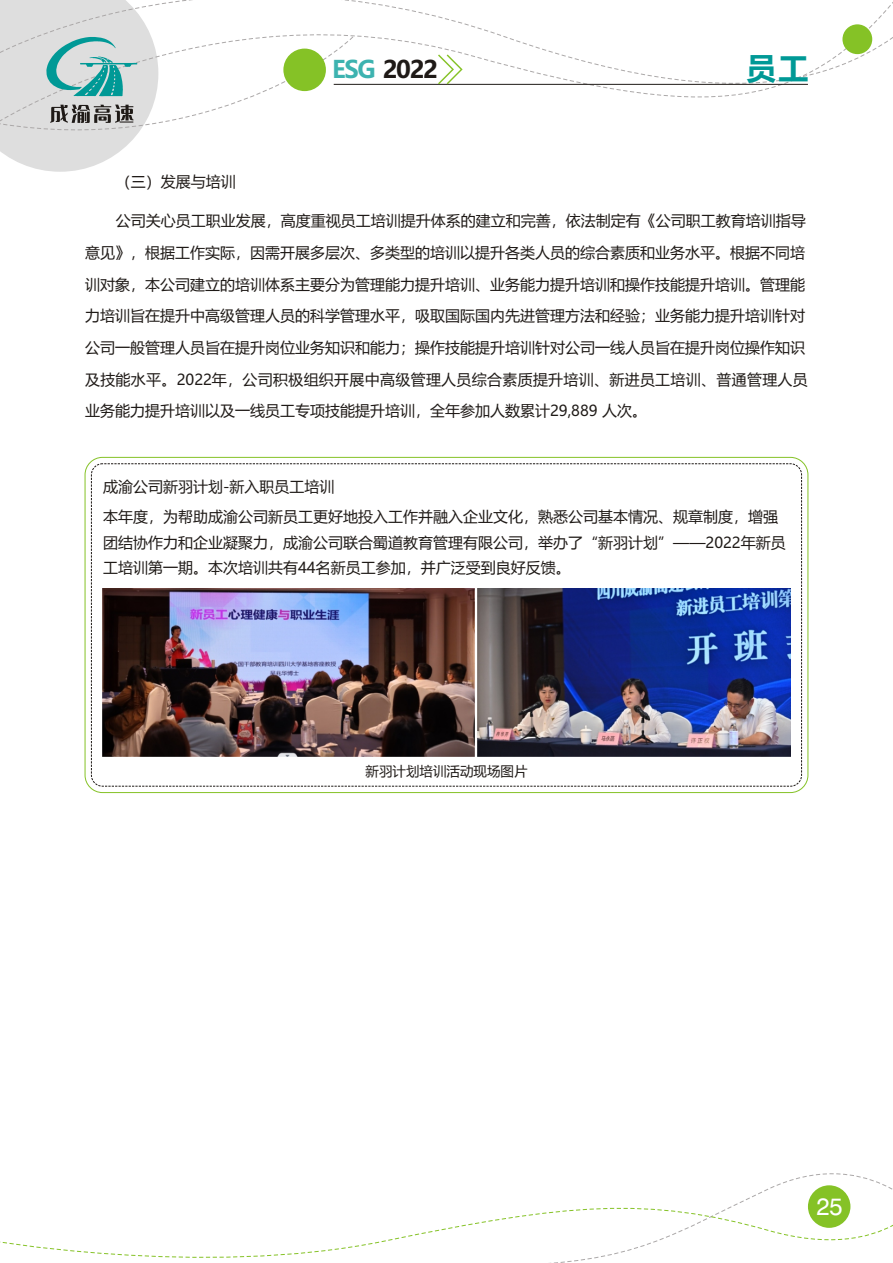
<style>
.page{position:relative;width:893px;height:1263px;background:#fff}
.page>*{position:absolute;margin:0;border:0;box-sizing:border-box;transform-origin:0 0}
.t1{font:700 30px "Microsoft Ya Hei";color:#009996}
.t2{font:700 24px "Microsoft Ya Hei";letter-spacing:-.06em;color:#1f1a17}
.t3{font:24px "Swiss 721 BT";color:#fff}
.t4{font:15px/31.7px "Microsoft Ya Hei";color:#1f1a17}
.t5{font:13.5px "Microsoft Ya Hei";color:#1f1a17}
.s1{color:#3db3b0}
</style>
<div class="page">
<svg style="left:158px;top:0;width:735px;height:98px"></svg>
<div style="left:842px;top:24px;width:30px;height:30px;background:#85c226;border-radius:50%"></div>
<svg style="left:158px;top:35px;width:197px;height:88px"></svg>
<div style="left:283px;top:49px;width:43px;height:42px;background:#85c226;border-radius:50%"></div>
<svg style="left:0;top:1192px;width:893px;height:71px"></svg>
<svg style="left:0;top:0;width:158px;height:172px;background:#ced7d7"></svg>
<hr style="left:334px;top:84px;width:474px;height:1px;background:#1f1a17">
<div style="left:808px;top:1185px;width:42px;height:43px;background:#85c226;border-radius:50%"></div>
<svg style="left:438px;top:54px;width:25px;height:30px"></svg>
<img style="left:103px;top:588px;width:371px;height:169px">
<img style="left:477px;top:588px;width:313px;height:169px">
<h2 class="t2" style="left:332px;top:58px;width:107px"><span class="s1">ESG</span> 2022</h2>
<h1 class="t1" style="left:747px;top:54px;width:63px">员工</h1>
<p class="t4" style="left:116px;top:167px;width:121px">（三）发展与培训</p>
<p class="t4" style="left:85px;top:206px;width:724px;text-indent:31px">公司关心员工职业发展，高度重视员工培训提升体系的建立和完善，依法制定有《公司职工教育培训指导意见》，根据工作实际，因需开展多层次、多类型的培训以提升各类人员的综合素质和业务水平。根据不同培训对象，本公司建立的培训体系主要分为管理能力提升培训、业务能力提升培训和操作技能提升培训。管理能力培训旨在提升中高级管理人员的科学管理水平，吸取国际国内先进管理方法和经验；业务能力提升培训针对公司一般管理人员旨在提升岗位业务知识和能力；操作技能提升培训针对公司一线人员旨在提升岗位操作知识及技能水平。2022年，公司积极组织开展中高级管理人员综合素质提升培训、新进员工培训、普通管理人员业务能力提升培训以及一线员工专项技能提升培训，全年参加人数累计29,889 人次。</p>
<p class="t4" style="left:103px;top:473px;width:676px;line-height:29.7px">成渝公司新羽计划-新入职员工培训<br>本年度，为帮助成渝公司新员工更好地投入工作并融入企业文化，熟悉公司基本情况、规章制度，增强</p>
<p class="t4" style="left:103px;top:530px;width:684px;line-height:25.8px">团结协作力和企业凝聚力，成渝公司联合蜀道教育管理有限公司，举办了“新羽计划”——2022年新员工培训第一期。本次培训共有44名新员工参加，并广泛受到良好反馈。</p>
<p class="t5" style="left:366px;top:765px;width:163px">新羽计划培训活动现场图片</p>
<h2 class="t3" style="left:816px;top:1196px;width:28px">25</h2>
</div>
